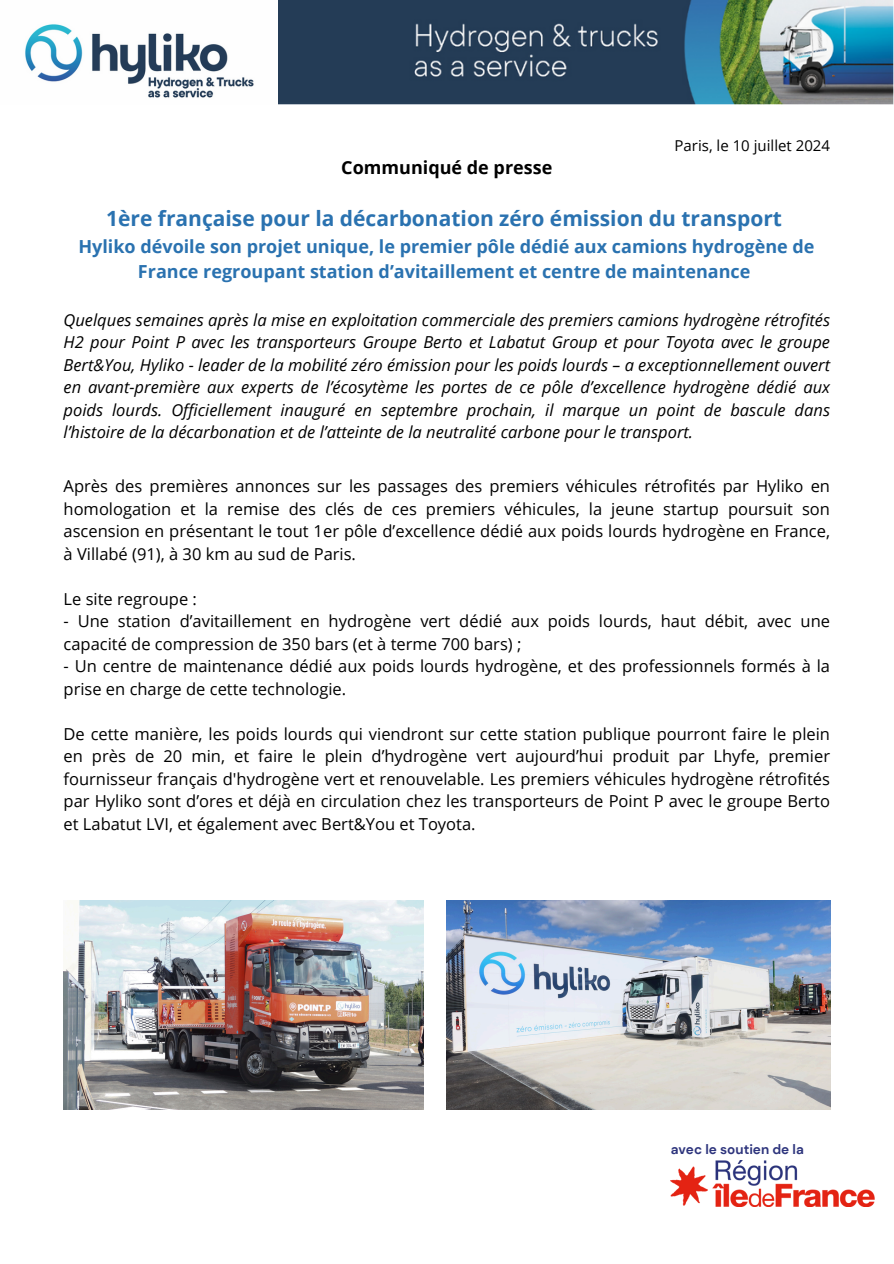
<style>
.page{position:relative;width:894px;height:1264px;background:#fff}
.page>*{position:absolute;margin:0;border:0;box-sizing:border-box;transform-origin:0 0}
.t1{font:700 21px "Open Sans";color:#2a72b0}
.t2{font:700 18px/24.8px "Open Sans";color:#2a72b0;text-align:center}
.t3{font:700 18px "Open Sans";color:#000}
.t4{font:16.5px/22.5px "Open Sans";color:#000;text-align:justify}
.t5{font:italic 16.5px/22.5px "Open Sans";color:#000;text-align:justify}
.t6{font:15px "Open Sans";color:#000}
.t7{font:700 13.5px "DM Sans";color:#2e357d}
</style>
<div class="page">
<img style="left:25px;top:0;width:868px;height:105px">
<img style="left:64px;top:900px;width:359px;height:209px">
<img style="left:446px;top:900px;width:383px;height:209px">
<img style="left:670px;top:1160px;width:204px;height:46px">
<h2 class="t6" style="left:674px;top:135px;width:157px">Paris, le 10 juillet 2024</h2>
<h2 class="t3" style="left:341px;top:155px;width:212px">Communiqué de presse</h2>
<h2 class="t1" style="left:106px;top:204px;width:677px">1ère française pour la décarbonation zéro émission du transport</h2>
<h2 class="t2" style="left:78px;top:234px;width:737px">Hyliko dévoile son projet unique, le premier pôle dédié aux camions hydrogène de<br>France regroupant station d’avitaillement et centre de maintenance</h2>
<h2 class="t5" style="left:64px;top:308px;width:767px">Quelques semaines après la mise en exploitation commerciale des premiers camions hydrogène rétrofités H2 pour Point P avec les transporteurs Groupe Berto et Labatut Group et pour Toyota avec le groupe Bert&amp;You, Hyliko - leader de la mobilité zéro émission pour les poids lourds – a exceptionnellement ouvert en avant-première aux experts de l’écosytème les portes de ce pôle d’excellence hydrogène dédié aux poids lourds. Officiellement inauguré en septembre prochain, il marque un point de bascule dans l’histoire de la décarbonation et de l’atteinte de la neutralité carbone pour le transport.</h2>
<p class="t4" style="left:64px;top:474px;width:767px">Après des premières annonces sur les passages des premiers véhicules rétrofités par Hyliko en homologation et la remise des clés de ces premiers véhicules, la jeune startup poursuit son ascension en présentant le tout 1er pôle d’excellence dédié aux poids lourds hydrogène en France, à Villabé (91), à 30 km au sud de Paris.</p>
<p class="t4" style="left:64px;top:587px;width:135px">Le site regroupe :</p>
<p class="t4" style="left:64px;top:609px;width:767px">- Une station d’avitaillement en hydrogène vert dédié aux poids lourds, haut débit, avec une capacité de compression de 350 bars (et à terme 700 bars) ;</p>
<p class="t4" style="left:64px;top:654px;width:767px">- Un centre de maintenance dédié aux poids lourds hydrogène, et des professionnels formés à la prise en charge de cette technologie.</p>
<h1 class="t4" style="left:64px;top:722px;width:767px">De cette manière, les poids lourds qui viendront sur cette station publique pourront faire le plein en près de 20 min, et faire le plein d’hydrogène vert aujourd’hui produit par Lhyfe, premier fournisseur français d'hydrogène vert et renouvelable. Les premiers véhicules hydrogène rétrofités par Hyliko sont d’ores et déjà en circulation chez les transporteurs de Point P avec le groupe Berto et Labatut LVI, et également avec Bert&amp;You et Toyota.</h1>
<p class="t7" style="left:670px;top:1140px;width:135px">avec le soutien de la</p>
</div>
